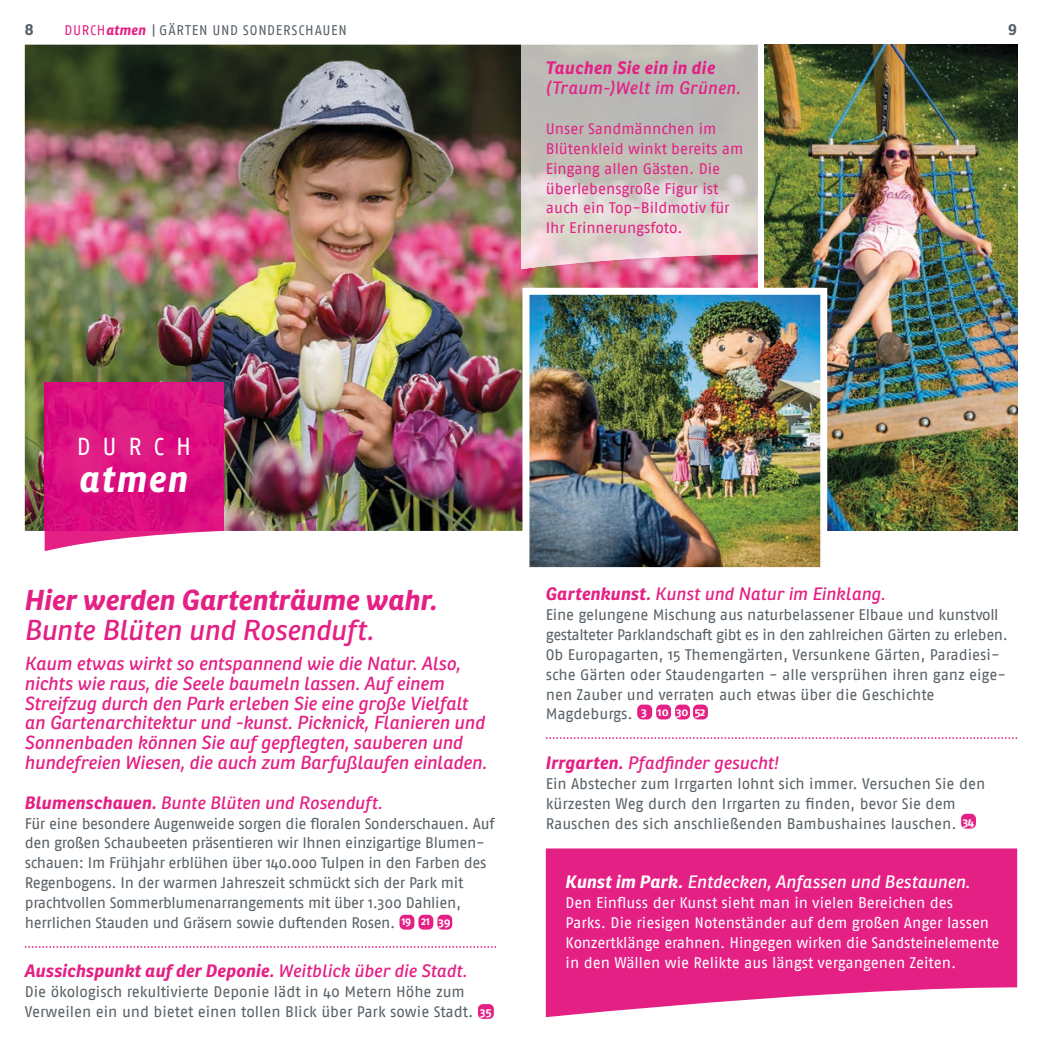
<style>
.page{position:relative;width:1042px;height:1042px;background:#fff}
.page>*{position:absolute;margin:0;border:0;box-sizing:border-box;transform-origin:0 0}
.t1{font:italic 700 36.75px "Ronnia";letter-spacing:.045em;color:#fff}
.t2{font:italic 700 28px "Ronnia";color:#e42085}
.t3{font:italic 28px "Ronnia";letter-spacing:-.005em;color:#e42085}
.t4{font:24.5px "Fago OT";letter-spacing:.5em;color:#fff}
.t5{font:italic 18.38px/19.8px "Ronnia";color:#e42085}
.t6{font:italic 17.5px "Ronnia";letter-spacing:.005em;color:#e42085}
.t7{font:italic 700 17.5px "Ronnia";letter-spacing:.01em;color:#e42085}
.t8{font:italic 17.5px "Ronnia";letter-spacing:.005em;color:#fff}
.t9{font:italic 17.5px "Ronnia";letter-spacing:.03em;color:#e42085}
.t10{font:italic 700 17.5px "Ronnia";letter-spacing:.03em;color:#e42085}
.t11{font:700 15.75px "Ronnia";color:#586167}
.t12{font:15.4px/19.8px "Fago OT";letter-spacing:-.015em;color:#586167}
.t13{font:15.4px/19.8px "Fago OT";letter-spacing:-.005em;color:#fff}
.t14{font:15.4px/19.8px "Fago OT";color:#e42085}
.t15{font:14px "Fago OT";letter-spacing:.05em;color:#586167}
.s1{color:#e42085}
.s2{font-family:"Ronnia";font-weight:700;font-style:italic;color:#e42085}
.s3{font-family:"Ronnia"}
.s4{font-weight:700}
.s5{font-weight:700;font-size:11.72px;color:#fff}
.s6{font-weight:400}
</style>
<div class="page">
<img style="left:25px;top:45px;width:733px;height:486px">
<img style="left:765px;top:45px;width:252px;height:485px">
<img style="left:522px;top:288px;width:305px;height:280px">
<svg style="left:45px;top:531px;width:175px;height:20px"></svg>
<img style="left:45px;top:382px;width:178px;height:149px">
<img style="left:521px;top:45px;width:237px;height:224px">
<div style="left:399px;top:915px;width:15px;height:14px;background:#e42085;border-radius:5px"></div>
<div style="left:418px;top:915px;width:15px;height:14px;background:#e42085;border-radius:5px"></div>
<div style="left:437px;top:915px;width:15px;height:14px;background:#e42085;border-radius:5px"></div>
<svg style="left:546px;top:848px;width:471px;height:169px;background:#e63892"></svg>
<div style="left:637px;top:704px;width:15px;height:15px;background:#e42085;border-radius:5px"></div>
<div style="left:656px;top:704px;width:15px;height:15px;background:#e42085;border-radius:5px"></div>
<div style="left:675px;top:704px;width:15px;height:15px;background:#e42085;border-radius:5px"></div>
<div style="left:693px;top:704px;width:15px;height:15px;background:#e42085;border-radius:5px"></div>
<div style="left:961px;top:814px;width:15px;height:14px;background:#e42085;border-radius:5px"></div>
<svg style="left:546px;top:737px;width:471px;height:2px"></svg>
<div style="left:478px;top:1004px;width:16px;height:15px;background:#e42085;border-radius:5px"></div>
<svg style="left:25px;top:946px;width:471px;height:2px"></svg>
<p class="t11" style="left:25px;top:19px;width:10px">8</p>
<p class="t15" style="left:65px;top:21px;width:284px"><span class="s1">DURCH</span><span class="s2">atmen</span> <span class="s3">|</span> GÄRTEN UND SONDERSCHAUEN</p>
<p class="t11" style="left:1008px;top:19px;width:10px">9</p>
<h3 class="t4" style="left:77px;top:432px;width:116px">DURCH</h3>
<h1 class="t1" style="left:79px;top:455px;width:111px">atmen</h1>
<p class="t10" style="left:546px;top:57px;width:171px">Tauchen Sie ein in die</p>
<p class="t9" style="left:546px;top:77px;width:196px">(Traum-)Welt im Grünen.</p>
<p class="t14" style="left:546px;top:119px;width:199px">Unser Sandmännchen im<br>Blütenkleid winkt bereits am<br>Eingang allen Gästen. Die überlebensgroße Figur ist auch ein Top-Bildmotiv für<br>Ihr Erinnerungsfoto.</p>
<p class="t6" style="left:546px;top:583px;width:341px"><span class="s4">Gartenkunst.</span> Kunst und Natur im Einklang.</p>
<h2 class="t2" style="left:25px;top:582px;width:415px">Hier werden Gartenträume wahr.</h2>
<h2 class="t3" style="left:25px;top:612px;width:351px">Bunte Blüten und Rosenduft.</h2>
<p class="t12" style="left:546px;top:605px;width:464px">Eine gelungene Mischung aus naturbelassener Elbaue und kunstvoll gestalteter Parklandschaft gibt es in den zahlreichen Gärten zu erleben.<br>Ob Europagarten, 15 Themengärten, Versunkene Gärten, Paradiesi&shy;sche Gärten oder Staudengarten - alle versprühen ihren ganz eige&shy;nen Zauber und verraten auch etwas über die Geschichte Magdeburgs. <sup>3</sup> <sup>10</sup> <sup>30</sup> <sup>52</sup></p>
<p class="t5" style="left:25px;top:653px;width:464px">Kaum etwas wirkt so entspannend wie die Natur. Also, nichts wie raus, die Seele baumeln lassen. Auf einem Streifzug durch den Park erleben Sie eine große Vielfalt an Gartenarchitektur und -kunst. Picknick, Flanieren und Sonnenbaden können Sie auf gepflegten, sauberen und hundefreien Wiesen, die auch zum Barfußlaufen einladen.</p>
<p class="t6" style="left:546px;top:752px;width:234px"><span class="s4">Irrgarten.</span> Pfadfinder gesucht!</p>
<p class="t6" style="left:25px;top:791px;width:359px"><span class="s4">Blumenschauen.</span> Bunte Blüten und Rosenduft.</p>
<p class="t12" style="left:25px;top:813px;width:471px">Für eine besondere Augenweide sorgen die floralen Sonderschauen. Auf den großen Schaubeeten präsentieren wir Ihnen einzigartige Blumen&shy;schauen: Im Frühjahr erblühen über 140.000 Tulpen in den Farben des Regenbogens. In der warmen Jahreszeit schmückt sich der Park mit prachtvollen Sommerblumenarrangements mit über 1.300 Dahlien, herrlichen Stauden und Gräsern sowie duftenden Rosen. <sup>19</sup> <sup>21</sup> <span class="s5">39</span></p>
<p class="t7" style="left:25px;top:960px;width:444px">Aussichspunkt auf der Deponie. <span class="s6">Weitblick über die Stadt.</span></p>
<p class="t12" style="left:25px;top:982px;width:468px">Die ökologisch rekultivierte Deponie lädt in 40 Metern Höhe zum<br>Verweilen ein und bietet einen tollen Blick über Park sowie Stadt. <span class="s5">35</span></p>
<p class="t12" style="left:546px;top:773px;width:441px">Ein Abstecher zum Irrgarten lohnt sich immer. Versuchen Sie den kürzesten Weg durch den Irrgarten zu finden, bevor Sie dem<br>Rauschen des sich anschließenden Bambushaines lauschen. <sup>34</sup></p>
<p class="t8" style="left:566px;top:871px;width:406px"><span class="s4">Kunst im Park.</span> Entdecken, Anfassen und Bestaunen.</p>
<p class="t13" style="left:566px;top:893px;width:435px">Den Einfluss der Kunst sieht man in vielen Bereichen des<br>Parks. Die riesigen Notenständer auf dem großen Anger lassen Konzertklänge erahnen. Hingegen wirken die Sandsteinelemente in den Wällen wie Relikte aus längst vergangenen Zeiten.</p>
</div>
